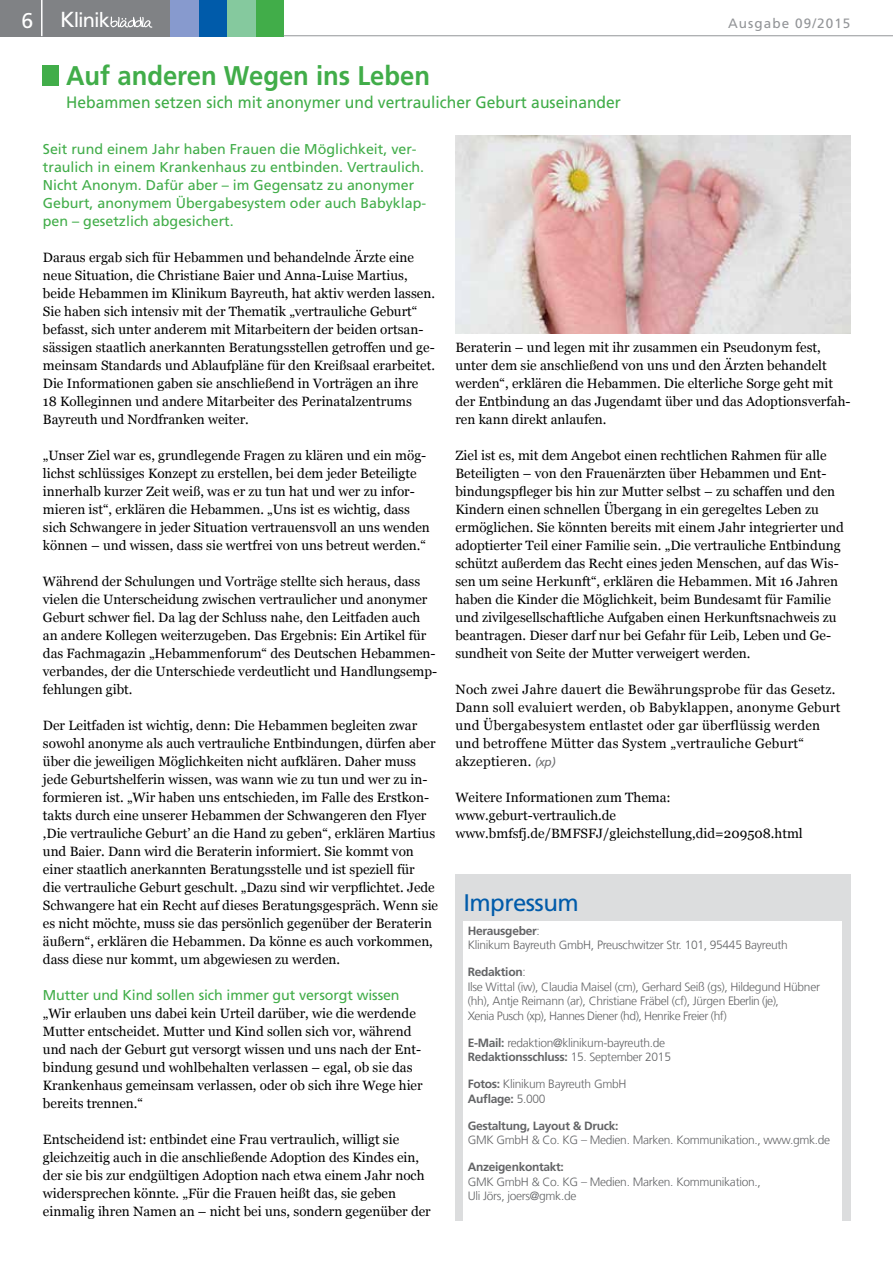
<style>
.page{position:relative;width:893px;height:1263px;background:#fff}
.page>*{position:absolute;margin:0;border:0;box-sizing:border-box;transform-origin:0 0}
.t1{font:700 27px "Frutiger";color:#41ad49;scale:.95 1}
.t2{font:24px "Frutiger";letter-spacing:-.025em;color:#005baa}
.t3{font:20.1px "Frutiger";letter-spacing:-.05em;color:#fff}
.t4{font:16.5px "Frutiger";color:#41ad49;scale:.95 1}
.t5{font:14.25px/18px "Frutiger";color:#41ad49}
.t6{font:13.5px/18px "Georgia";color:#000}
.t7{font:13.5px/18px "Georgia";letter-spacing:.02em;color:#000}
.t8{font:13.5px "Frutiger";letter-spacing:.08em;color:#939598}
.t9{font:300 12px/14.4px "Frutiger LT Com";letter-spacing:-.025em;color:#636466}
.t10{font:700 12px "Frutiger";letter-spacing:-.025em;color:#636466}
.s1{font-size:21.3px}
.s2{font-size:21.75px}
.s3{font-family:"Frutiger";font-style:italic;font-size:12px;color:#6d6e71}
.s4{font-family:"Frutiger LT Com";font-weight:300}
.s5{font-family:"Frutiger";font-weight:700}
</style>
<div class="page">
<div style="left:255px;top:0;width:29px;height:36px;background:#41ad49"></div>
<div style="left:198px;top:0;width:29px;height:36px;background:#005baa"></div>
<div style="left:227px;top:0;width:28px;height:36px;background:#85c99e"></div>
<div style="left:170px;top:0;width:28px;height:36px;background:#879ace"></div>
<div style="left:0;top:0;width:170px;height:36px;background:#808285"></div>
<svg style="left:110px;top:17px;width:42px;height:11px"></svg>
<hr style="left:41px;top:0;width:2px;height:36px;background:#fff">
<hr style="left:284px;top:35px;width:609px;height:1px;background:#939598">
<div style="left:455px;top:874px;width:395px;height:346px;background:#dcddde"></div>
<div style="left:463px;top:921px;width:379px;height:299px;background:#fff"></div>
<div style="left:42px;top:65px;width:16px;height:21px;background:#41ad49"></div>
<img style="left:455px;top:136px;width:396px;height:198px">
<h3 class="t3" style="left:22px;top:9px;width:90px"><span class="s1">6</span> <span class="s2">K</span>linik</h3>
<p class="t8" style="left:728px;top:15px;width:124px">Ausgabe 09/2015</p>
<h1 class="t1" style="left:66px;top:60px;width:385px">Auf anderen Wegen ins Leben</h1>
<p class="t4" style="left:66px;top:93px;width:586px">Hebammen setzen sich mit anonymer und vertraulicher Geburt auseinander</p>
<p class="t5" style="left:43px;top:140px;width:385px">Seit rund einem Jahr haben Frauen die Möglichkeit, ver&shy;traulich in einem Krankenhaus zu entbinden. Vertraulich.<br>Nicht Anonym. Dafür aber – im Gegensatz zu anonymer Geburt, anonymem Übergabesystem oder auch Babyklap&shy;pen – gesetzlich abgesichert.</p>
<p class="t6" style="left:43px;top:248px;width:394px">Daraus ergab sich für Hebammen und behandelnde Ärzte eine neue Situation, die Christiane Baier und Anna-Luise Martius, beide Hebammen im Klinikum Bayreuth, hat aktiv werden lassen.<br>Sie haben sich intensiv mit der Thematik „vertrauliche Geburt“ befasst, sich unter anderem mit Mitarbeitern der beiden ortsan&shy;sässigen staatlich anerkannten Beratungsstellen getroffen und ge&shy;meinsam Standards und Ablaufpläne für den Kreißsaal erarbeitet.<br>Die Informationen gaben sie anschließend in Vorträgen an ihre 18 Kolleginnen und andere Mitarbeiter des Perinatalzentrums Bayreuth und Nordfranken weiter.</p>
<p class="t6" style="left:43px;top:446px;width:388px">„Unser Ziel war es, grundlegende Fragen zu klären und ein mög&shy;lichst schlüssiges Konzept zu erstellen, bei dem jeder Beteiligte innerhalb kurzer Zeit weiß, was er zu tun hat und wer zu infor&shy;mieren ist“, erklären die Hebammen. „Uns ist es wichtig, dass sich Schwangere in jeder Situation vertrauensvoll an uns wenden können – und wissen, dass sie wertfrei von uns betreut werden.“</p>
<p class="t6" style="left:43px;top:572px;width:396px">Während der Schulungen und Vorträge stellte sich heraus, dass vielen die Unterscheidung zwischen vertraulicher und anonymer Geburt schwer fiel. Da lag der Schluss nahe, den Leitfaden auch an andere Kollegen weiterzugeben. Das Ergebnis: Ein Artikel für das Fachmagazin „Hebammenforum“ des Deutschen Hebammen&shy;verbandes, der die Unterschiede verdeutlicht und Handlungsemp&shy;fehlungen gibt.</p>
<p class="t6" style="left:43px;top:716px;width:397px">Der Leitfaden ist wichtig, denn: Die Hebammen begleiten zwar sowohl anonyme als auch vertrauliche Entbindungen, dürfen aber über die jeweiligen Möglichkeiten nicht aufklären. Daher muss jede Geburtshelferin wissen, was wann wie zu tun und wer zu in&shy;formieren ist. „Wir haben uns entschieden, im Falle des Erstkon&shy;takts durch eine unserer Hebammen der Schwangeren den Flyer ,Die vertrauliche Geburt’ an die Hand zu geben“, erklären Martius und Baier. Dann wird die Beraterin informiert. Sie kommt von einer staatlich anerkannten Beratungsstelle und ist speziell für<br>die vertrauliche Geburt geschult. „Dazu sind wir verpflichtet. Jede Schwangere hat ein Recht auf dieses Beratungsgespräch. Wenn sie es nicht möchte, muss sie das persönlich gegenüber der Beraterin äußern“, erklären die Hebammen. Da könne es auch vorkommen, dass diese nur kommt, um abgewiesen zu werden.</p>
<p class="t5" style="left:43px;top:986px;width:358px">Mutter und Kind sollen sich immer gut versorgt wissen</p>
<p class="t6" style="left:43px;top:1004px;width:381px">„Wir erlauben uns dabei kein Urteil darüber, wie die werdende Mutter entscheidet. Mutter und Kind sollen sich vor, während und nach der Geburt gut versorgt wissen und uns nach der Ent&shy;bindung gesund und wohlbehalten verlassen – egal, ob sie das Krankenhaus gemeinsam verlassen, oder ob sich ihre Wege hier bereits trennen.“</p>
<p class="t6" style="left:43px;top:1130px;width:389px">Entscheidend ist: entbindet eine Frau vertraulich, willigt sie gleichzeitig auch in die anschließende Adoption des Kindes ein, der sie bis zur endgültigen Adoption nach etwa einem Jahr noch widersprechen könnte. „Für die Frauen heißt das, sie geben einmalig ihren Namen an – nicht bei uns, sondern gegenüber der</p>
<p class="t6" style="left:455px;top:338px;width:397px">Beraterin – und legen mit ihr zusammen ein Pseudonym fest, unter dem sie anschließend von uns und den Ärzten behandelt werden“, erklären die Hebammen. Die elterliche Sorge geht mit der Entbindung an das Jugendamt über und das Adoptionsverfah&shy;ren kann direkt anlaufen.</p>
<p class="t6" style="left:455px;top:446px;width:390px">Ziel ist es, mit dem Angebot einen rechtlichen Rahmen für alle Beteiligten – von den Frauenärzten über Hebammen und Ent&shy;bindungspfleger bis hin zur Mutter selbst – zu schaffen und den Kindern einen schnellen Übergang in ein geregeltes Leben zu ermöglichen. Sie könnten bereits mit einem Jahr integrierter und adoptierter Teil einer Familie sein. „Die vertrauliche Entbindung schützt außerdem das Recht eines jeden Menschen, auf das Wis&shy;sen um seine Herkunft“, erklären die Hebammen. Mit 16 Jahren haben die Kinder die Möglichkeit, beim Bundesamt für Familie und zivilgesellschaftliche Aufgaben einen Herkunftsnachweis zu beantragen. Dieser darf nur bei Gefahr für Leib, Leben und Ge&shy;sundheit von Seite der Mutter verweigert werden.</p>
<p class="t7" style="left:455px;top:680px;width:387px">Noch zwei Jahre dauert die Bewährungsprobe für das Gesetz.<br>Dann soll evaluiert werden, ob Babyklappen, anonyme Geburt und Übergabesystem entlastet oder gar überflüssig werden und betroffene Mütter das System „vertrauliche Geburt“ akzeptieren. <span class="s3">(xp)</span></p>
<p class="t6" style="left:455px;top:788px;width:349px">Weitere Informationen zum Thema: www.geburt-vertraulich.de www.bmfsfj.de/BMFSFJ/gleichstellung,did=209508.html</p>
<h2 class="t2" style="left:463px;top:888px;width:117px">Impressum</h2>
<p class="t10" style="left:468px;top:924px;width:74px">Herausgeber<span class="s4">:</span></p>
<p class="t9" style="left:468px;top:938px;width:322px">Klinikum Bayreuth GmbH, Preuschwitzer Str. 101, 95445 Bayreuth</p>
<p class="t10" style="left:468px;top:965px;width:59px">Redaktion<span class="s4">:</span></p>
<p class="t9" style="left:468px;top:979px;width:354px">Ilse Wittal (iw), Claudia Maisel (cm), Gerhard Seiß (gs), Hildegund Hübner (hh), Antje Reimann (ar), Christiane Fräbel (cf), Jürgen Eberlin (je),<br>Xenia Pusch (xp), Hannes Diener (hd), Henrike Freier (hf)</p>
<p class="t9" style="left:468px;top:1035px;width:199px"><span class="s5">E-Mail:</span> redaktion@klinikum-bayreuth.de</p>
<p class="t10" style="left:468px;top:1050px;width:205px">Redaktionsschluss: <span class="s4">15. September 2015</span></p>
<p class="t9" style="left:468px;top:1077px;width:160px"><span class="s5">Fotos:</span> Klinikum Bayreuth GmbH</p>
<p class="t10" style="left:468px;top:1091px;width:79px">Auflage: <span class="s4">5.000</span></p>
<p class="t10" style="left:468px;top:1119px;width:152px">Gestaltung, Layout &amp; Druck:</p>
<p class="t9" style="left:468px;top:1133px;width:364px">GMK GmbH &amp; Co. KG – Medien. Marken. Kommunikation., www.gmk.de</p>
<p class="t10" style="left:468px;top:1160px;width:98px">Anzeigenkontakt:</p>
<p class="t9" style="left:468px;top:1174px;width:295px">GMK GmbH &amp; Co. KG – Medien. Marken. Kommunikation.,<br>Uli Jörs, joers@gmk.de</p>
</div>
